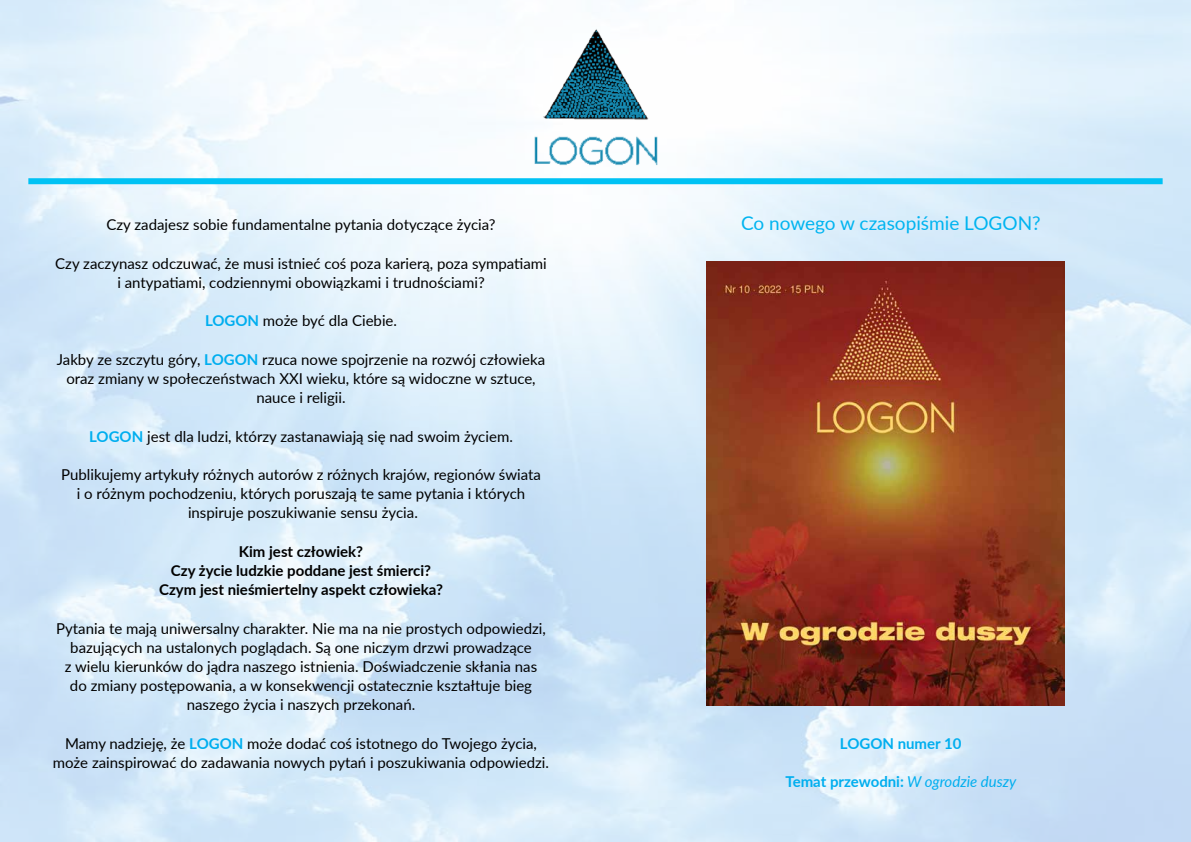
<style>
.page{position:relative;width:1191px;height:842px;background:#fff}
.page>*{position:absolute;margin:0;border:0;box-sizing:border-box;transform-origin:0 0}
.t1{font:19px "Lato";color:#00b4f0}
.t2{font:15px/19.2px "Lato";color:#000;text-align:center}
.t3{font:700 15px/19.2px "Lato";color:#000;text-align:center}
.t4{font:700 15px "Lato";color:#00aeef}
.s1{font-weight:700;color:#00aeef}
.s2{font-weight:400;font-style:italic}
</style>
<div class="page">
<img style="left:0;top:0;width:1191px;height:842px">
<img style="left:528px;top:26px;width:134px;height:147px">
<div style="left:28px;top:178px;width:1134px;height:6px;background:#00c2f4"></div>
<img style="left:706px;top:261px;width:358px;height:444px">
<p class="t1" style="left:741px;top:210px;width:301px">Co nowego w czasopiśmie LOGON?</p>
<p class="t2" style="left:106px;top:215px;width:391px">Czy zadajesz sobie fundamentalne pytania dotyczące życia?</p>
<p class="t2" style="left:55px;top:253px;width:493px">Czy zaczynasz odczuwać, że musi istnieć coś poza karierą, poza sympatiami i antypatiami, codziennymi obowiązkami i trudnościami?</p>
<p class="t2" style="left:205px;top:311px;width:193px"><span class="s1">LOGON</span> może być dla Ciebie.</p>
<p class="t2" style="left:57px;top:349px;width:490px">Jakby ze szczytu góry, <span class="s1">LOGON</span> rzuca nowe spojrzenie na rozwój człowieka oraz zmiany w społeczeństwach XXI wieku, które są widoczne w sztuce, nauce i religii.</p>
<p class="t2" style="left:89px;top:426px;width:425px"><span class="s1">LOGON</span> jest dla ludzi, którzy zastanawiają się nad swoim życiem.</p>
<p class="t2" style="left:61px;top:464px;width:481px">Publikujemy artykuły różnych autorów z różnych krajów, regionów świata i o różnym pochodzeniu, których poruszają te same pytania i których inspiruje poszukiwanie sensu życia.</p>
<p class="t3" style="left:159px;top:541px;width:285px">Kim jest człowiek?<br>Czy życie ludzkie poddane jest śmierci?<br>Czym jest nieśmiertelny aspekt człowieka?</p>
<p class="t2" style="left:56px;top:618px;width:491px">Pytania te mają uniwersalny charakter. Nie ma na nie prostych odpowiedzi, bazujących na ustalonych poglądach. Są one niczym drzwi prowadzące<br>z wielu kierunków do jądra naszego istnienia. Doświadczenie skłania nas do zmiany postępowania, a w konsekwencji ostatecznie kształtuje bieg naszego życia i naszych przekonań.</p>
<p class="t2" style="left:53px;top:733px;width:498px">Mamy nadzieję, że <span class="s1">LOGON</span> może dodać coś istotnego do Twojego życia, może zainspirować do zadawania nowych pytań i poszukiwania odpowiedzi.</p>
<p class="t4" style="left:840px;top:732px;width:123px">LOGON numer 10</p>
<p class="t4" style="left:785px;top:771px;width:232px">Temat przewodni: <span class="s2">W ogrodzie duszy</span></p>
</div>
